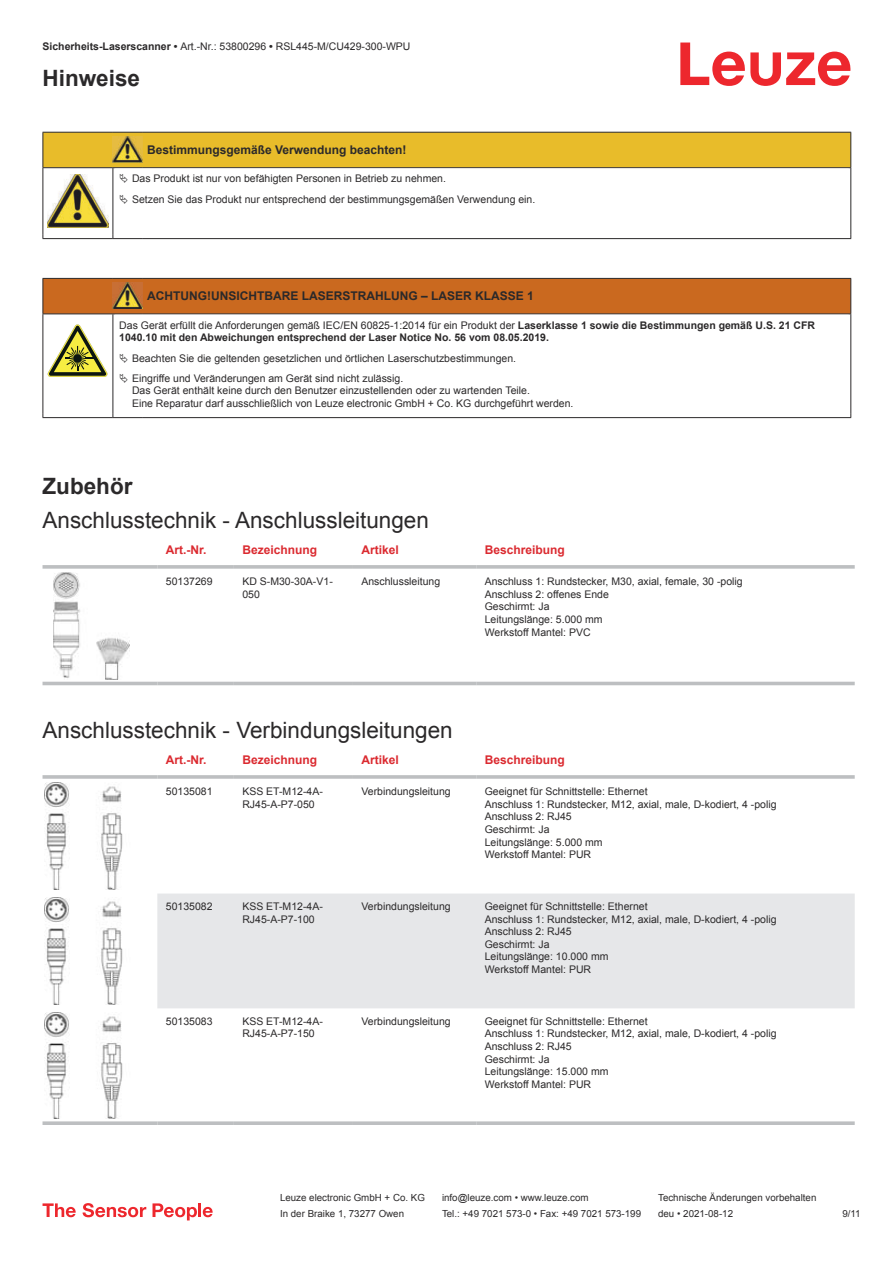
<style>
.page{position:relative;width:893px;height:1263px;background:#fff}
.page>*{position:absolute;margin:0;border:0;box-sizing:border-box;transform-origin:0 0}
.t1{font:22.5px "Arial";color:#2b292a}
.t2{font:700 22.5px "Arial";color:#2b292a}
.t3{font:700 12px "Arial";color:#2b292a}
.t4{font:700 12px "Arial";color:#db2a30}
.t5{font:10.5px/12.6px "Arial";color:#2b292a}
.t6{font:700 10.5px/12.6px "Arial";color:#2b292a}
.t7{font:9.75px "Arial";color:#2b292a}
.s1{font-weight:700}
.s2{font-weight:400}
</style>
<div class="page">
<svg style="left:680px;top:43px;width:170px;height:43px"></svg>
<svg style="left:43px;top:572px;width:812px;height:114px"></svg>
<svg style="left:43px;top:565px;width:114px;height:4px"></svg>
<svg style="left:157px;top:565px;width:77px;height:4px"></svg>
<svg style="left:234px;top:565px;width:119px;height:4px"></svg>
<svg style="left:353px;top:565px;width:123px;height:4px"></svg>
<svg style="left:476px;top:565px;width:379px;height:4px;fill:#c3c5c6"></svg>
<hr style="left:43px;top:682px;width:114px;height:3px;background:#bdbfc1">
<hr style="left:157px;top:682px;width:77px;height:3px;background:#bdbfc1">
<hr style="left:234px;top:682px;width:119px;height:3px;background:#bdbfc1">
<hr style="left:353px;top:682px;width:123px;height:3px;background:#bdbfc1">
<hr style="left:476px;top:682px;width:379px;height:3px;background:#bdbfc1">
<img style="left:54px;top:573px;width:75px;height:106px">
<div style="left:157px;top:893px;width:698px;height:115px;background:#e6e7e9"></div>
<hr style="left:43px;top:775px;width:114px;height:4px;background:#bdbfc1">
<hr style="left:157px;top:775px;width:77px;height:4px;background:#c7c9ca">
<hr style="left:234px;top:775px;width:119px;height:4px;background:#bdbfc1">
<hr style="left:353px;top:775px;width:123px;height:4px;background:#bdbfc1">
<hr style="left:476px;top:775px;width:379px;height:4px;background:#c7c9ca">
<svg style="left:43px;top:1121px;width:114px;height:4px"></svg>
<svg style="left:157px;top:1121px;width:77px;height:4px"></svg>
<svg style="left:234px;top:1121px;width:119px;height:4px"></svg>
<svg style="left:353px;top:1121px;width:123px;height:4px"></svg>
<svg style="left:476px;top:1121px;width:379px;height:4px;fill:#bdbfc1"></svg>
<img style="left:45px;top:783px;width:78px;height:106px">
<img style="left:45px;top:898px;width:78px;height:106px">
<img style="left:45px;top:1013px;width:78px;height:106px">
<svg style="left:43px;top:1203px;width:33px;height:14px"></svg>
<svg style="left:83px;top:1203px;width:63px;height:14px"></svg>
<svg style="left:153px;top:1203px;width:44px;height:17px"></svg>
<hr style="left:198px;top:1203px;width:3px;height:14px;background:#ed272d">
<svg style="left:203px;top:1207px;width:10px;height:10px"></svg>
<hr style="left:43px;top:168px;width:1px;height:66px;background:#2b292a">
<hr style="left:113px;top:168px;width:1px;height:66px;background:#2b292a">
<hr style="left:850px;top:168px;width:1px;height:66px;background:#2b292a">
<hr style="left:43px;top:238px;width:70px;height:1px;background:#2b292a">
<hr style="left:113px;top:238px;width:30px;height:1px;background:#2b292a">
<hr style="left:143px;top:238px;width:708px;height:1px;background:#2b292a">
<img style="left:47px;top:209px;width:61px;height:19px">
<div style="left:44px;top:279px;width:806px;height:34px;background:#ca691f"></div>
<svg style="left:44px;top:314px;width:806px;height:103px"></svg>
<hr style="left:43px;top:278px;width:70px;height:1px;background:#2b292a">
<hr style="left:43px;top:279px;width:1px;height:34px;background:#2b292a">
<hr style="left:43px;top:313px;width:70px;height:1px;background:#2b292a">
<hr style="left:113px;top:278px;width:30px;height:1px;background:#2b292a">
<hr style="left:113px;top:313px;width:30px;height:1px;background:#2b292a">
<hr style="left:143px;top:278px;width:708px;height:1px;background:#2b292a">
<hr style="left:850px;top:279px;width:1px;height:34px;background:#2b292a">
<hr style="left:143px;top:313px;width:708px;height:1px;background:#2b292a">
<hr style="left:43px;top:314px;width:1px;height:99px;background:#2b292a">
<hr style="left:113px;top:314px;width:1px;height:99px;background:#2b292a">
<hr style="left:850px;top:314px;width:1px;height:99px;background:#2b292a">
<hr style="left:43px;top:417px;width:70px;height:1px;background:#2b292a">
<hr style="left:113px;top:417px;width:30px;height:1px;background:#2b292a">
<hr style="left:143px;top:417px;width:708px;height:1px;background:#2b292a">
<img style="left:113px;top:283px;width:30px;height:26px">
<svg style="left:47px;top:324px;width:60px;height:53px"></svg>
<svg style="left:115px;top:315px;width:734px;height:98px"></svg>
<svg style="left:43px;top:132px;width:808px;height:77px"></svg>
<svg style="left:120px;top:353px;width:8px;height:9px"></svg>
<svg style="left:120px;top:373px;width:8px;height:10px"></svg>
<p class="t5" style="left:43px;top:41px;width:369px"><span class="s1">Sicherheits-Laserscanner •</span> Art.-Nr.: 53800296 <span class="s1">•</span> RSL445-M/CU429-300-WPU</p>
<h1 class="t2" style="left:43px;top:70px;width:99px">Hinweise</h1>
<p class="t3" style="left:147px;top:145px;width:261px">Bestimmungsgemäße Verwendung beachten!</p>
<p class="t5" style="left:132px;top:170px;width:405px;line-height:20.2px">Das Produkt ist nur von befähigten Personen in Betrieb zu nehmen.<br>Setzen Sie das Produkt nur entsprechend der bestimmungsgemäßen Verwendung ein.</p>
<p class="t3" style="left:147px;top:292px;width:388px">ACHTUNG!UNSICHTBARE LASERSTRAHLUNG – LASER KLASSE 1</p>
<p class="t6" style="left:119px;top:320px;width:697px"><span class="s2">Das Gerät erfüllt die Anforderungen gemäß IEC/EN 60825-1:2014 für ein Produkt der</span> Laserklasse 1 sowie die Bestimmungen gemäß U.S. 21 CFR<br>1040.10 mit den Abweichungen entsprechend der Laser Notice No. 56 vom 08.05.2019.</p>
<p class="t5" style="left:132px;top:349px;width:386px;line-height:20.2px">Beachten Sie die geltenden gesetzlichen und örtlichen Laserschutzbestimmungen.<br>Eingriffe und Veränderungen am Gerät sind nicht zulässig.</p>
<p class="t5" style="left:132px;top:385px;width:443px">Das Gerät enthält keine durch den Benutzer einzustellenden oder zu wartenden Teile.<br>Eine Reparatur darf ausschließlich von Leuze electronic GmbH + Co. KG durchgeführt werden.</p>
<h1 class="t2" style="left:43px;top:478px;width:92px">Zubehör</h1>
<h1 class="t1" style="left:43px;top:512px;width:388px">Anschlusstechnik - Anschlussleitungen</h1>
<p class="t4" style="left:166px;top:545px;width:42px">Art.-Nr.</p>
<p class="t4" style="left:242px;top:545px;width:76px">Bezeichnung</p>
<p class="t4" style="left:361px;top:545px;width:39px">Artikel</p>
<p class="t4" style="left:485px;top:545px;width:82px">Beschreibung</p>
<p class="t5" style="left:166px;top:576px;width:48px">50137269</p>
<p class="t5" style="left:242px;top:576px;width:92px">KD S-M30-30A-V1-<br>050</p>
<p class="t5" style="left:361px;top:576px;width:80px">Anschlussleitung</p>
<p class="t5" style="left:485px;top:576px;width:259px">Anschluss 1: Rundstecker, M30, axial, female, 30 -polig<br>Anschluss 2: offenes Ende<br>Geschirmt: Ja<br>Leitungslänge: 5.000 mm<br>Werkstoff Mantel: PVC</p>
<h1 class="t1" style="left:43px;top:722px;width:412px">Anschlusstechnik - Verbindungsleitungen</h1>
<p class="t4" style="left:166px;top:755px;width:42px">Art.-Nr.</p>
<p class="t4" style="left:242px;top:755px;width:76px">Bezeichnung</p>
<p class="t4" style="left:361px;top:755px;width:39px">Artikel</p>
<p class="t4" style="left:485px;top:755px;width:82px">Beschreibung</p>
<p class="t5" style="left:166px;top:786px;width:48px">50135081</p>
<p class="t5" style="left:242px;top:786px;width:82px">KSS ET-M12-4A-<br>RJ45-A-P7-050</p>
<p class="t5" style="left:361px;top:786px;width:91px">Verbindungsleitung</p>
<p class="t5" style="left:485px;top:786px;width:293px">Geeignet für Schnittstelle: Ethernet<br>Anschluss 1: Rundstecker, M12, axial, male, D-kodiert, 4 -polig<br>Anschluss 2: RJ45<br>Geschirmt: Ja<br>Leitungslänge: 5.000 mm<br>Werkstoff Mantel: PUR</p>
<p class="t5" style="left:166px;top:901px;width:48px">50135082</p>
<p class="t5" style="left:242px;top:901px;width:82px">KSS ET-M12-4A-<br>RJ45-A-P7-100</p>
<p class="t5" style="left:361px;top:901px;width:91px">Verbindungsleitung</p>
<p class="t5" style="left:485px;top:901px;width:293px">Geeignet für Schnittstelle: Ethernet<br>Anschluss 1: Rundstecker, M12, axial, male, D-kodiert, 4 -polig<br>Anschluss 2: RJ45<br>Geschirmt: Ja<br>Leitungslänge: 10.000 mm<br>Werkstoff Mantel: PUR</p>
<p class="t5" style="left:166px;top:1016px;width:48px">50135083</p>
<p class="t5" style="left:242px;top:1016px;width:82px">KSS ET-M12-4A-<br>RJ45-A-P7-150</p>
<p class="t5" style="left:361px;top:1016px;width:91px">Verbindungsleitung</p>
<p class="t5" style="left:485px;top:1016px;width:293px">Geeignet für Schnittstelle: Ethernet<br>Anschluss 1: Rundstecker, M12, axial, male, D-kodiert, 4 -polig<br>Anschluss 2: RJ45<br>Geschirmt: Ja<br>Leitungslänge: 15.000 mm<br>Werkstoff Mantel: PUR</p>
<p class="t7" style="left:280px;top:1194px;width:146px">Leuze electronic GmbH + Co. KG</p>
<p class="t7" style="left:442px;top:1194px;width:148px">info@leuze.com • www.leuze.com</p>
<p class="t7" style="left:658px;top:1194px;width:160px">Technische Änderungen vorbehalten</p>
<p class="t7" style="left:280px;top:1210px;width:126px">In der Braike 1, 73277 Owen</p>
<p class="t7" style="left:442px;top:1210px;width:201px">Tel.: +49 7021 573-0 • Fax: +49 7021 573-199</p>
<p class="t7" style="left:658px;top:1210px;width:76px">deu • 2021-08-12</p>
<p class="t7" style="left:842px;top:1210px;width:20px">9 /11</p>
</div>
